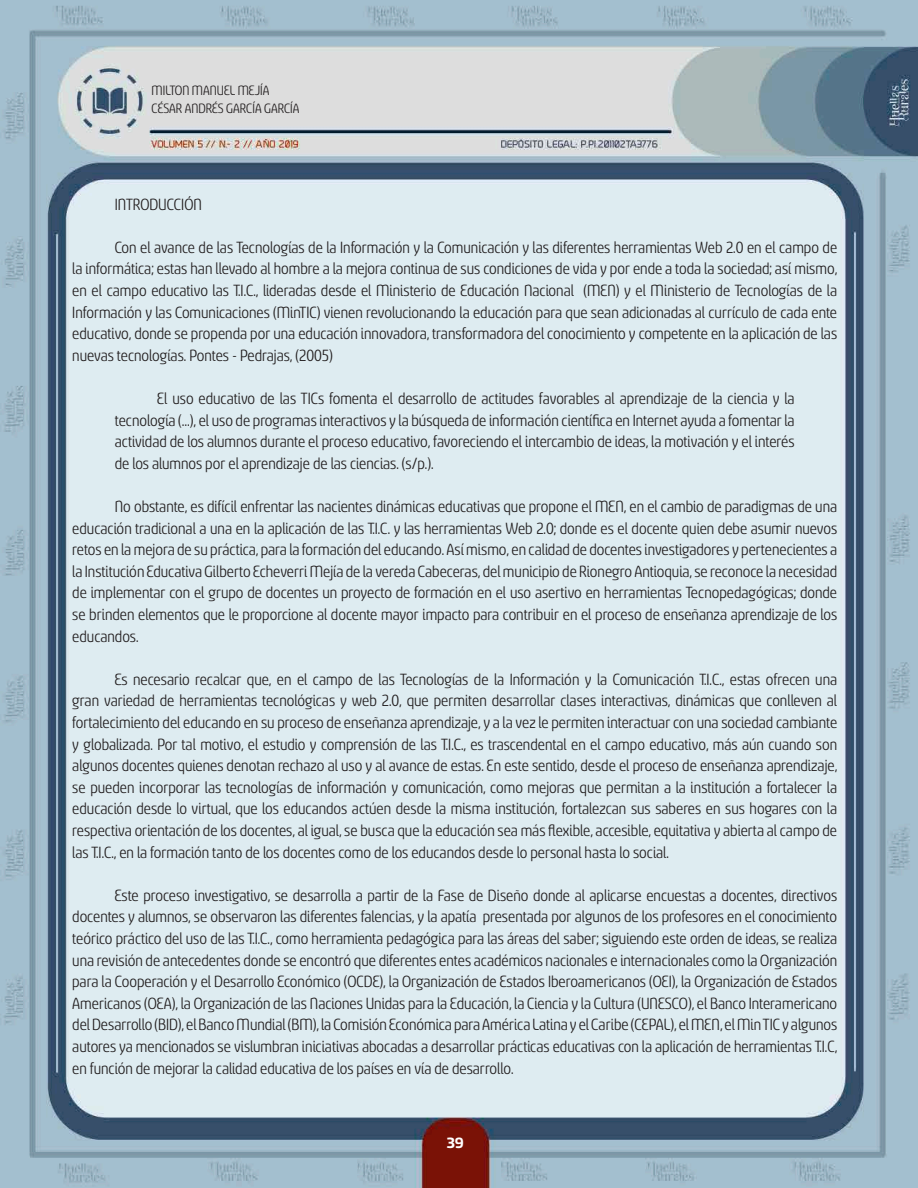
<style>
.page{position:relative;width:918px;height:1188px;background:#fff}
.page>*{position:absolute;margin:0;border:0;box-sizing:border-box;transform-origin:0 0}
.t1{font:18px/21.6px "Sancoale Narrow";color:#231f20;text-align:justify}
.t2{font:15px/18px "Sancoale Narrow";color:#231f20}
.t3{font:500 15px "Akceler A";color:#fff}
</style>
<div class="page">
<img style="left:0;top:0;width:918px;height:1188px">
<p class="t2" style="left:152px;top:82px;width:149px">MILTON MANUEL MEJÍA<br>CÉSAR ANDRÉS GARCÍA GARCÍA</p>
<p class="t1" style="left:115px;top:194px;width:89px">INTRODUCCIÓN</p>
<p class="t1" style="left:72px;top:237px;width:766px;text-indent:43px">Con el avance de las Tecnologías de la Información y la Comunicación y las diferentes herramientas Web 2.0 en el campo de la informática; estas han llevado al hombre a la mejora continua de sus condiciones de vida y por ende a toda la sociedad; así mismo, en el campo educativo las T.I.C., lideradas desde el Ministerio de Educación Nacional (MEN) y el Ministerio de Tecnologías de la Información y las Comunicaciones (MinTIC) vienen revolucionando la educación para que sean adicionadas al currículo de cada ente educativo, donde se propenda por una educación innovadora, transformadora del conocimiento y competente en la aplicación de las nuevas tecnologías. Pontes - Pedrajas, (2005)</p>
<p class="t1" style="left:115px;top:388px;width:681px;text-indent:43px">El uso educativo de las TICs fomenta el desarrollo de actitudes favorables al aprendizaje de la ciencia y la tecnología (…), el uso de programas interactivos y la búsqueda de información científica en Internet ayuda a fomentar la actividad de los alumnos durante el proceso educativo, favoreciendo el intercambio de ideas, la motivación y el interés de los alumnos por el aprendizaje de las ciencias. (s/p.).</p>
<p class="t1" style="left:72px;top:496px;width:766px;text-indent:43px">No obstante, es difícil enfrentar las nacientes dinámicas educativas que propone el MEN, en el cambio de paradigmas de una educación tradicional a una en la aplicación de las T.I.C. y las herramientas Web 2.0; donde es el docente quien debe asumir nuevos retos en la mejora de su práctica, para la formación del educando. Así mismo, en calidad de docentes investigadores y pertenecientes a la Institución Educativa Gilberto Echeverri Mejía de la vereda Cabeceras, del municipio de Rionegro Antioquia, se reconoce la necesidad de implementar con el grupo de docentes un proyecto de formación en el uso asertivo en herramientas Tecnopedagógicas; donde se brinden elementos que le proporcione al docente mayor impacto para contribuir en el proceso de enseñanza aprendizaje de los educandos.</p>
<p class="t1" style="left:72px;top:669px;width:766px;text-indent:43px">Es necesario recalcar que, en el campo de las Tecnologías de la Información y la Comunicación T.I.C., estas ofrecen una gran variedad de herramientas tecnológicas y web 2.0, que permiten desarrollar clases interactivas, dinámicas que conlleven al fortalecimiento del educando en su proceso de enseñanza aprendizaje, y a la vez le permiten interactuar con una sociedad cambiante y globalizada. Por tal motivo, el estudio y comprensión de las T.I.C., es trascendental en el campo educativo, más aún cuando son algunos docentes quienes denotan rechazo al uso y al avance de estas. En este sentido, desde el proceso de enseñanza aprendizaje, se pueden incorporar las tecnologías de información y comunicación, como mejoras que permitan a la institución a fortalecer la educación desde lo virtual, que los educandos actúen desde la misma institución, fortalezcan sus saberes en sus hogares con la respectiva orientación de los docentes, al igual, se busca que la educación sea más flexible, accesible, equitativa y abierta al campo de las T.I.C., en la formación tanto de los docentes como de los educandos desde lo personal hasta lo social.</p>
<p class="t1" style="left:72px;top:885px;width:766px;text-indent:43px">Este proceso investigativo, se desarrolla a partir de la Fase de Diseño donde al aplicarse encuestas a docentes, directivos docentes y alumnos, se observaron las diferentes falencias, y la apatía presentada por algunos de los profesores en el conocimiento teórico práctico del uso de las T.I.C., como herramienta pedagógica para las áreas del saber; siguiendo este orden de ideas, se realiza una revisión de antecedentes donde se encontró que diferentes entes académicos nacionales e internacionales como la Organización para la Cooperación y el Desarrollo Económico (OCDE), la Organización de Estados Iberoamericanos (OEI), la Organización de Estados Americanos (OEA), la Organización de las Naciones Unidas para la Educación, la Ciencia y la Cultura (UNESCO), el Banco Interamericano del Desarrollo (BID), el Banco Mundial (BM), la Comisión Económica para América Latina y el Caribe (CEPAL), el MEN, el Min TIC y algunos autores ya mencionados se vislumbran iniciativas abocadas a desarrollar prácticas educativas con la aplicación de herramientas T.I.C, en función de mejorar la calidad educativa de los países en vía de desarrollo.</p>
<p class="t3" style="left:447px;top:1132px;width:19px">39</p>
</div>
